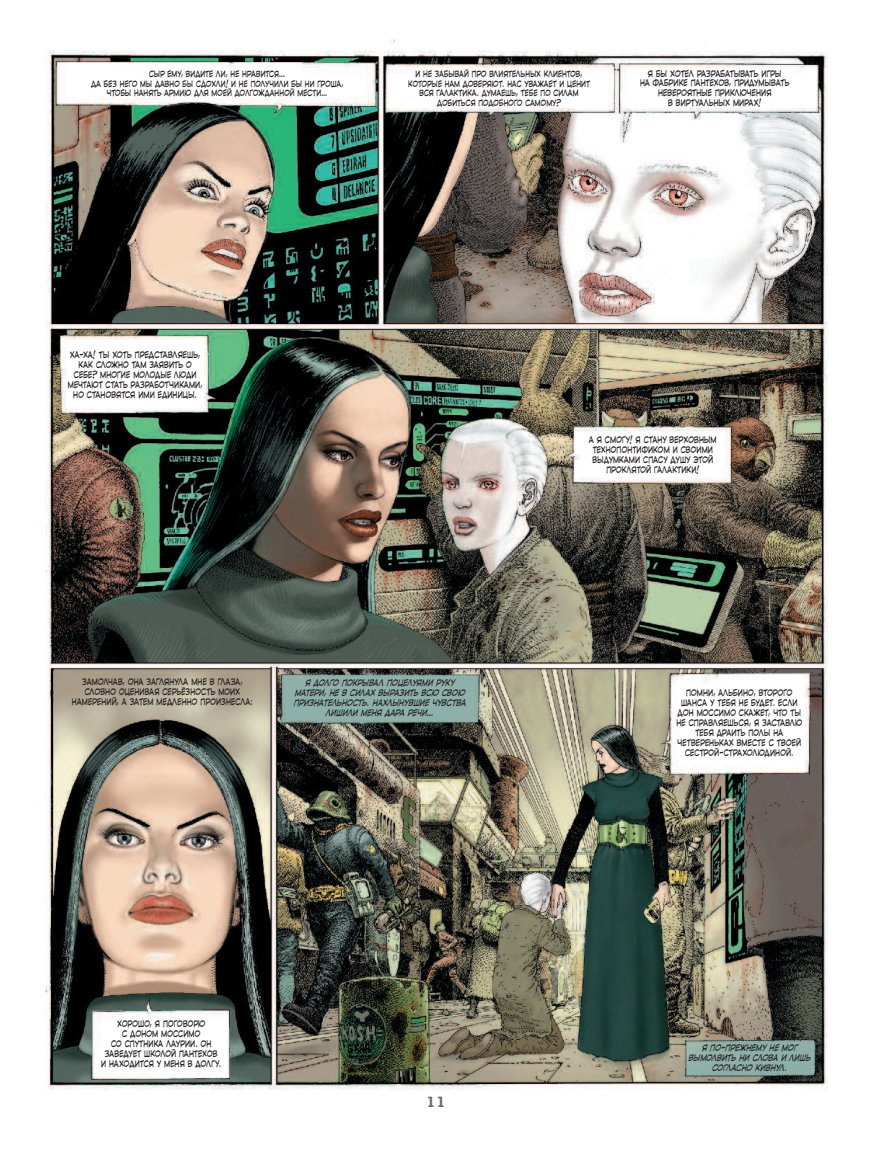
<style>
.page{position:relative;width:893px;height:1149px;background:#fff}
.page>*{position:absolute;margin:0;border:0;box-sizing:border-box;transform-origin:0 0}
.t1{font:600 14.4px "Lubalin Graph";color:#6d6e71;scale:1.2 1}
.t2{font:8.55px/9.9px "v C Ccomicrazy Doubled";letter-spacing:.01em;color:#231f20;text-align:center;scale:.75 1}
.t3{font:italic 8.55px/9.9px "v C Ccomicrazy Doubled";color:#231f20;text-align:center;scale:.75 1}
.t4{font:8.25px/9.4px "v C Ccomicrazy Doubled";letter-spacing:.015em;color:#231f20;text-align:center;scale:.75 1}
</style>
<div class="page">
<img style="left:45px;top:40px;width:783px;height:1050px">
<p class="t4" style="left:91px;top:69px;width:338px">Сыр ему, видите ли, не нравится…<br>Да без него мы давно бы сдохли! И не получили бы ни гроша, чтобы нанять армию для моей долгожданной мести…</p>
<p class="t4" style="left:408px;top:69px;width:244px">И не забывай про влиятельных клиентов, которые нам доверяют. Нас уважает и ценит вся галактика. Думаешь, тебе по силам добиться подобного самому?</p>
<p class="t2" style="left:640px;top:68px;width:201px">Я бы хотел разрабатывать игры<br>на фабрике пантехов, придумывать невероятные приключения<br>в виртуальных мирах!</p>
<p class="t2" style="left:68px;top:350px;width:181px">Ха-ха! Ты хоть представляешь, как сложно там заявить о себе? Многие молодые люди мечтают стать разработчиками, но становятся ими единицы.</p>
<p class="t2" style="left:589px;top:434px;width:172px">А я смогу! Я стану верховным технопонтификом и своими выдумками спасу душу этой проклятой галактики!</p>
<p class="t2" style="left:72px;top:676px;width:243px">Замолчав, она заглянула мне в глаза, словно оценивая серьёзность моих намерений, а затем медленно произнесла:</p>
<p class="t3" style="left:293px;top:678px;width:235px">Ядолго покрывалпоцелуямируку матери,невсилахвыразитьвсю свою признательность.Нахлынувшиечувства лишилименядараречи…</p>
<p class="t2" style="left:676px;top:688px;width:169px">Помни, Альбино, второго шанса у тебя не будет. Если дон Моссимо скажет, что ты не справляешься, я заставлю тебя драить полы на четвереньках вместе с твоей сестрой-страхолюдиной.</p>
<p class="t2" style="left:101px;top:1019px;width:162px">Хорошо, я поговорю<br>с доном Моссимо<br>со спутника Лаурии. Он заведует школой пантехов<br>и находится у меня в долгу.</p>
<h1 class="t1" style="left:426px;top:1093px;width:18px">11</h1>
<p class="t3" style="left:688px;top:1042px;width:168px">Япо-прежнемунемог вымолвитьнисловаилишь согласно кивнул.</p>
</div>
